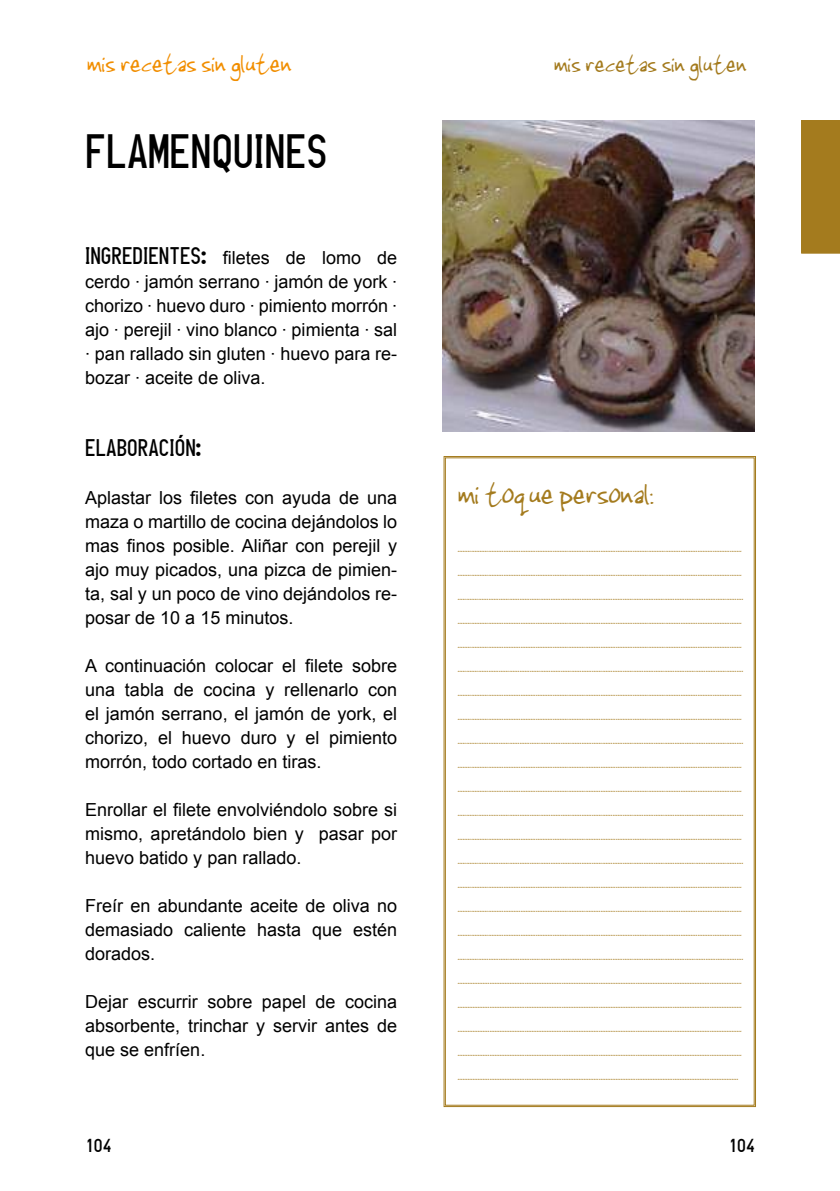
<style>
.page{position:relative;width:840px;height:1191px;background:#fff}
.page>*{position:absolute;margin:0;border:0;box-sizing:border-box;transform-origin:0 0}
.t1{font:48px "One Slot Anderthalb";color:#000}
.t2{font:40px "Jenkinsv 20";color:#a47b1e}
.t3{font:34px "Jenkinsv 20";color:#f18e00}
.t4{font:32px "Jenkinsv 20";color:#a47b1e}
.t5{font:24px "One Slot Anderthalb";color:#000}
.t6{font:20px/24px "Jenkinsv 20";color:#a47b1e;text-align:justify}
.t7{font:20px "One Slot Anderthalb";color:#000}
.t8{font:18px/24px "Arial";color:#000;text-align:justify}
.s1{font-family:"One Slot Anderthalb";font-size:24px}
</style>
<div class="page">
<img style="left:442px;top:120px;width:312px;height:312px">
<svg style="left:443px;top:456px;width:312px;height:651px"></svg>
<div style="left:801px;top:120px;width:38px;height:133px;background:#a47b1e"></div>
<h3 class="t3" style="left:86px;top:45px;width:205px">mis recetas sin gluten</h3>
<h1 class="t1" style="left:85px;top:126px;width:244px">FLAMENQUINES</h1>
<p class="t8" style="left:85px;top:246px;width:313px"><span class="s1">INGREDIENTES:</span> filetes de lomo de cerdo · jamón serrano · jamón de york · chorizo · huevo duro · pimiento morrón · ajo · perejil · vino blanco · pimienta · sal · pan rallado sin gluten · huevo para re&shy;bozar · aceite de oliva.</p>
<p class="t5" style="left:85px;top:435px;width:117px">ELABORACIÓN:</p>
<p class="t8" style="left:85px;top:486px;width:313px">Aplastar los filetes con ayuda de una maza o martillo de cocina dejándolos lo mas finos posible. Aliñar con perejil y ajo muy picados, una pizca de pimien&shy;ta, sal y un poco de vino dejándolos re&shy;posar de 10 a 15 minutos.</p>
<p class="t8" style="left:85px;top:654px;width:313px">A continuación colocar el filete sobre una tabla de cocina y rellenarlo con el jamón serrano, el jamón de york, el chorizo, el huevo duro y el pimiento morrón, todo cortado en tiras.</p>
<p class="t8" style="left:85px;top:798px;width:313px">Enrollar el filete envolviéndolo sobre si mismo, apretándolo bien y pasar por huevo batido y pan rallado.</p>
<p class="t8" style="left:85px;top:894px;width:313px">Freír en abundante aceite de oliva no demasiado caliente hasta que estén dorados.</p>
<p class="t8" style="left:85px;top:990px;width:313px">Dejar escurrir sobre papel de cocina absorbente, trinchar y servir antes de que se enfríen.</p>
<p class="t7" style="left:85px;top:1134px;width:28px">104</p>
<h3 class="t4" style="left:553px;top:46px;width:193px">mis recetas sin gluten</h3>
<h2 class="t2" style="left:457px;top:472px;width:197px">mi toque personal:</h2>
<p class="t6" style="left:457px;top:535px;width:287px">....................................................................................................................................................................... ....................................................................................................................................................................... ...................................................................................................................................................................... ....................................................................................................................................................................... ....................................................................................................................................................................... ...................................................................................................................................................................... ....................................................................................................................................................................... ....................................................................................................................................................................... ...................................................................................................................................................................... ....................................................................................................................................................................... ....................................................................................................................................................................... ...................................................................................................................................................................... ....................................................................................................................................................................... ...................................................................................................................................................................... ....................................................................................................................................................................... ....................................................................................................................................................................... ....................................................................................................................................................................... ...................................................................................................................................................................... ........................................................................................................................................................................ ........................................................................................................................................................................ ........................................................................................................................................................................ ........................................................................................................................................................................ .......................................................................................................................................................................</p>
<p class="t7" style="left:728px;top:1134px;width:28px">104</p>
</div>
